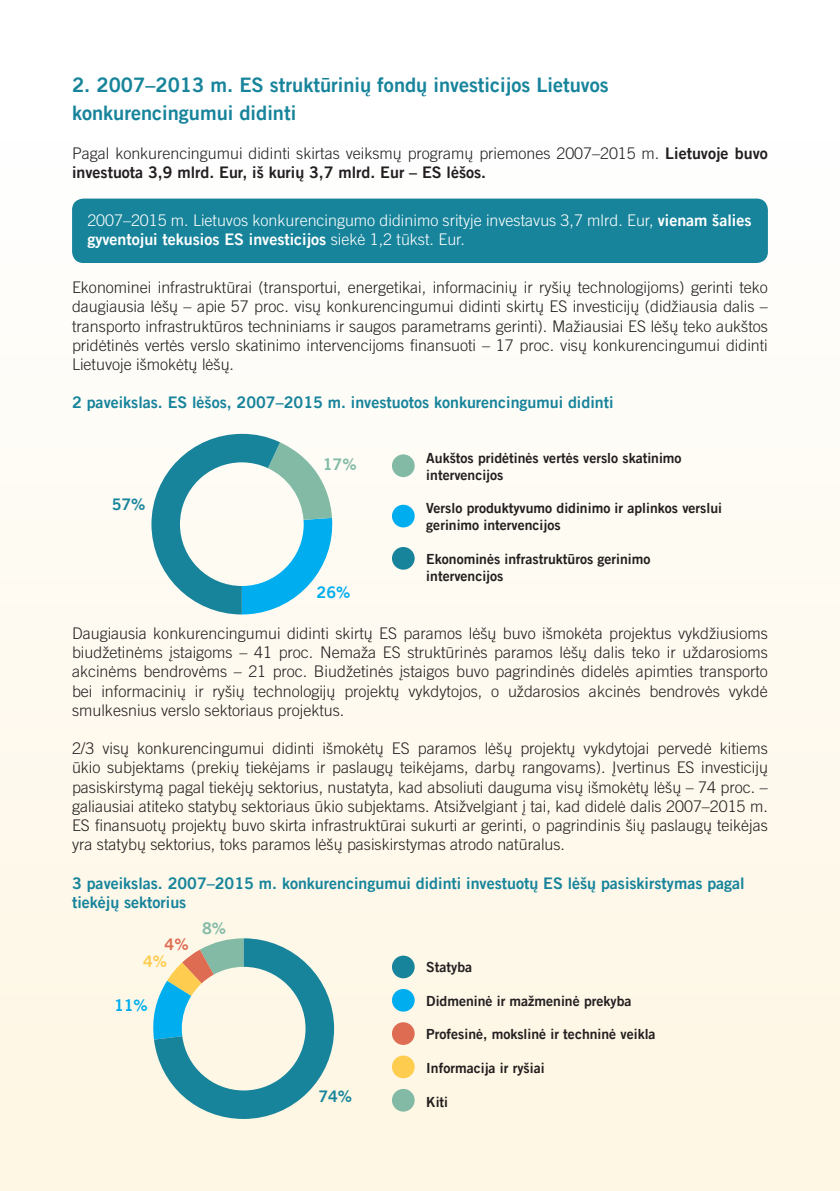
<style>
.page{position:relative;width:840px;height:1191px;background:#fff}
.page>*{position:absolute;margin:0;border:0;box-sizing:border-box;transform-origin:0 0}
.t1{font:20px/28.8px "Trade Gothic LT Com Bd 2";color:#17849b}
.t2{font:300 16px/19.2px "Trade Gothic LT Com";color:#231f20;text-align:justify}
.t3{font:16px/19.2px "Trade Gothic LT Com Bd 2";color:#17849b}
.t4{font:300 16px "Trade Gothic LT Com";color:#fff}
.t5{font:16px "Trade Gothic LT Com Bd 2";color:#fff}
.t6{font:16px "Trade Gothic LT Com Bd 2";color:#231f20}
.t7{font:16px "Trade Gothic LT Com Bd 2";color:#00aeef}
.t8{font:16px "Trade Gothic LT Com Bd 2";color:#82baa6}
.t9{font:16px "Trade Gothic LT Com Bd 2";color:#dd6c53}
.t10{font:16px "Trade Gothic LT Com Bd 2";color:#fecc4e}
.t11{font:14px/16.8px "Trade Gothic LT Com Bd 2";color:#231f20}
.s1{font-family:"Trade Gothic LT Com Bd 2";font-weight:400}
.s2{font-family:"Trade Gothic LT Com";font-weight:300}
</style>
<div class="page">
<div style="left:0;top:0;width:839px;height:1191px;background:linear-gradient(to right,#fefbf2,#fefaf1)"></div>
<div style="left:72px;top:199px;width:695px;height:64px;background:#17849b;border-radius:11px"></div>
<svg style="left:151px;top:434px;width:184px;height:180px"></svg>
<div style="left:392px;top:454px;width:22px;height:23px;background:#82baa6;border-radius:50%"></div>
<div style="left:392px;top:505px;width:22px;height:22px;background:#00aeef;border-radius:50%"></div>
<div style="left:392px;top:547px;width:22px;height:22px;background:#17849b;border-radius:50%"></div>
<svg style="left:151px;top:938px;width:183px;height:181px;background:#a8ccc8"></svg>
<div style="left:392px;top:1089px;width:22px;height:22px;background:#82baa6;border-radius:50%"></div>
<div style="left:392px;top:989px;width:22px;height:22px;background:#00aeef;border-radius:50%"></div>
<div style="left:392px;top:1022px;width:22px;height:23px;background:#dd6c53;border-radius:50%"></div>
<div style="left:392px;top:1055px;width:22px;height:23px;background:#fecc4e;border-radius:50%"></div>
<div style="left:392px;top:955px;width:22px;height:23px;background:#17849b;border-radius:50%"></div>
<p class="t1" style="left:72px;top:70px;width:537px">2. 2007–2013 m. ES struktūrinių fondų investicijos Lietuvos konkurencingumui didinti</p>
<p class="t2" style="left:72px;top:143px;width:697px">Pagal konkurencingumui didinti skirtas veiksmų programų priemones 2007–2015 m. <span class="s1">Lietuvoje buvo</span></p>
<p class="t6" style="left:72px;top:162px;width:415px">investuota 3,9 mlrd. Eur, iš kurių 3,7 mlrd. Eur – ES lėšos.</p>
<p class="t4" style="left:87px;top:211px;width:665px">2007–2015 m. Lietuvos konkurencingumo didinimo srityje investavus 3,7 mlrd. Eur, <span class="s1">vienam šalies</span></p>
<p class="t5" style="left:87px;top:230px;width:379px">gyventojui tekusios ES investicijos <span class="s2">siekė 1,2 tūkst. Eur.</span></p>
<p class="t2" style="left:72px;top:278px;width:697px">Ekonominei infrastruktūrai (transportui, energetikai, informacinių ir ryšių technologijoms) gerinti teko daugiausia lėšų – apie 57 proc. visų konkurencingumui didinti skirtų ES investicijų (didžiausia dalis – transporto infrastruktūros techniniams ir saugos parametrams gerinti). Mažiausiai ES lėšų teko aukštos pridėtinės vertės verslo skatinimo intervencijoms finansuoti – 17 proc. visų konkurencingumui didinti Lietuvoje išmokėtų lėšų.</p>
<p class="t3" style="left:72px;top:393px;width:542px">2 paveikslas. ES lėšos, 2007–2015 m. investuotos konkurencingumui didinti</p>
<p class="t3" style="left:112px;top:494px;width:35px">57%</p>
<p class="t8" style="left:323px;top:454px;width:35px">17%</p>
<p class="t7" style="left:316px;top:583px;width:35px">26%</p>
<p class="t11" style="left:426px;top:449px;width:257px">Aukštos pridėtinės vertės verslo skatinimo intervencijos</p>
<p class="t11" style="left:426px;top:500px;width:297px">Verslo produktyvumo didinimo ir aplinkos verslui gerinimo intervencijos</p>
<p class="t11" style="left:426px;top:550px;width:225px">Ekonominės infrastruktūros gerinimo intervencijos</p>
<p class="t2" style="left:72px;top:623px;width:697px">Daugiausia konkurencingumui didinti skirtų ES paramos lėšų buvo išmokėta projektus vykdžiusioms biudžetinėms įstaigoms – 41 proc. Nemaža ES struktūrinės paramos lėšų dalis teko ir uždarosioms akcinėms bendrovėms – 21 proc. Biudžetinės įstaigos buvo pagrindinės didelės apimties transporto bei informacinių ir ryšių technologijų projektų vykdytojos, o uždarosios akcinės bendrovės vykdė smulkesnius verslo sektoriaus projektus.</p>
<p class="t2" style="left:72px;top:738px;width:697px">2/3 visų konkurencingumui didinti išmokėtų ES paramos lėšų projektų vykdytojai pervedė kitiems ūkio subjektams (prekių tiekėjams ir paslaugų teikėjams, darbų rangovams). Įvertinus ES investicijų pasiskirstymą pagal tiekėjų sektorius, nustatyta, kad absoliuti dauguma visų išmokėtų lėšų – 74 proc. – galiausiai atiteko statybų sektoriaus ūkio subjektams. Atsižvelgiant į tai, kad didelė dalis 2007–2015 m.<br>ES finansuotų projektų buvo skirta infrastruktūrai sukurti ar gerinti, o pagrindinis šių paslaugų teikėjas yra statybų sektorius, toks paramos lėšų pasiskirstymas atrodo natūralus.</p>
<p class="t3" style="left:72px;top:873px;width:673px">3 paveikslas. 2007–2015 m. konkurencingumui didinti investuotų ES lėšų pasiskirstymas pagal tiekėjų sektorius</p>
<p class="t9" style="left:164px;top:934px;width:25px">4%</p>
<p class="t10" style="left:143px;top:951px;width:25px">4%</p>
<p class="t7" style="left:114px;top:995px;width:35px">11%</p>
<p class="t8" style="left:202px;top:918px;width:25px">8%</p>
<p class="t3" style="left:318px;top:1086px;width:35px">74%</p>
<p class="t11" style="left:426px;top:958px;width:47px">Statyba</p>
<p class="t11" style="left:426px;top:992px;width:206px">Didmeninė ir mažmeninė prekyba</p>
<p class="t11" style="left:426px;top:1025px;width:231px">Profesinė, mokslinė ir techninė veikla</p>
<p class="t11" style="left:426px;top:1059px;width:120px">I nformacija ir ryšiai</p>
<p class="t11" style="left:426px;top:1093px;width:23px">Kiti</p>
</div>
